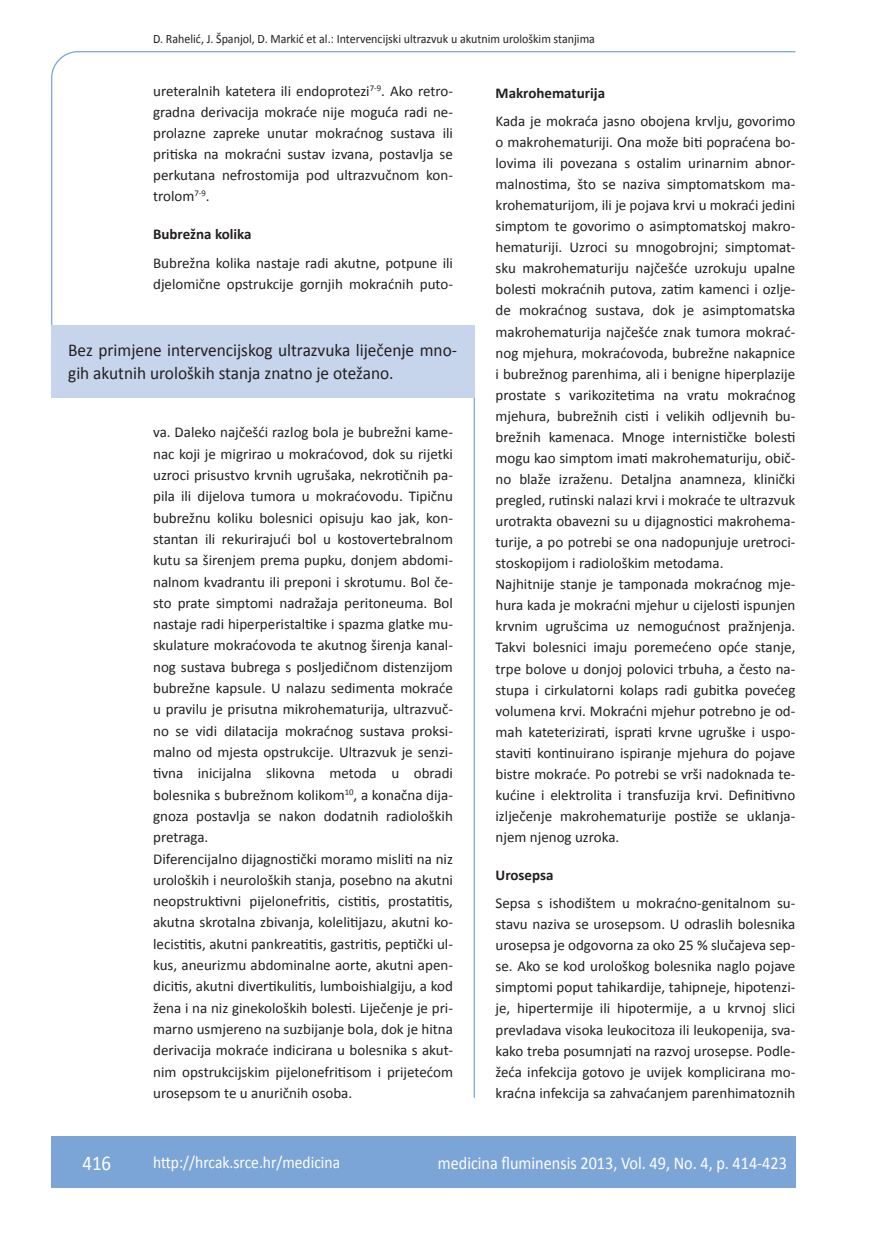
<style>
.page{position:relative;width:872px;height:1234px;background:#fff}
.page>*{position:absolute;margin:0;border:0;box-sizing:border-box;transform-origin:0 0}
.t1{font:21px "Calibri";color:#fff;scale:.9 1}
.t2{font:18px/22.5px "Calibri";color:#231f20;scale:.96 1}
.t3{font:18px "Calibri";color:#fff;scale:.9 1}
.t4{font:17.25px "Calibri";color:#fff;scale:.9 1}
.t5{font:15px/21px "Calibri";color:#231f20}
.t6{font:700 15px "Calibri";color:#231f20}
.t7{font:12.75px "Calibri";color:#231f20;scale:.94 1}
</style>
<div class="page">
<svg style="left:51px;top:51px;width:745px;height:275px"></svg>
<hr style="left:473px;top:397px;width:2px;height:700px;background:#7ca5d7">
<div style="left:51px;top:1135px;width:744px;height:51px;background:#7ca5d7"></div>
<div style="left:51px;top:325px;width:423px;height:72px;background:#c6d5ec"></div>
<p class="t7" style="left:153px;top:30px;width:471px">D. Rahelić, J. Španjol, D. Markić et al.: Intervencijski ultrazvuk u akutnim urološkim stanjima</p>
<p class="t5" style="left:153px;top:80px;width:301px;text-align:justify">ureteralnih katetera ili endoprotezi<sup>7-9</sup>. Ako retro&shy;gradna derivacija mokraće nije moguća radi ne&shy;prolazne zapreke unutar mokraćnog sustava ili pritiska na mokraćni sustav izvana, postavlja se perkutana nefrostomija pod ultrazvučnom kon&shy;trolom<sup>7-9</sup>.</p>
<p class="t6" style="left:153px;top:225px;width:100px">Bubrežna kolika</p>
<p class="t5" style="left:153px;top:251px;width:301px">Bubrežna kolika nastaje radi akutne, potpune ili djelomične opstrukcije gornjih mokraćnih puto-</p>
<p class="t2" style="left:68px;top:338px;width:406px">Bez primjene intervencijskog ultrazvuka liječenje mno&shy;gih akutnih uroloških stanja znatno je otežano.</p>
<p class="t5" style="left:153px;top:421px;width:301px">va. Daleko najčešći razlog bola je bubrežni kame&shy;nac koji je migrirao u mokraćovod, dok su rijetki uzroci prisustvo krvnih ugrušaka, nekrotičnih pa&shy;pila ili dijelova tumora u mokraćovodu. Tipičnu bubrežnu koliku bolesnici opisuju kao jak, kon&shy;stantan ili rekurirajući bol u kostovertebralnom kutu sa širenjem prema pupku, donjem abdomi&shy;nalnom kvadrantu ili preponi i skrotumu. Bol če&shy;sto prate simptomi nadražaja peritoneuma. Bol nastaje radi hiperperistaltike i spazma glatke mu&shy;skulature mokraćovoda te akutnog širenja kanal&shy;nog sustava bubrega s posljedičnom distenzijom bubrežne kapsule. U nalazu sedimenta mokraće u pravilu je prisutna mikrohematurija, ultrazvuč&shy;no se vidi dilatacija mokraćnog sustava proksi&shy;malno od mjesta opstrukcije. Ultrazvuk je senzi&shy;tivna inicijalna slikovna metoda u obradi bolesnika s bubrežnom kolikom<sup>10</sup>, a konačna dija&shy;gnoza postavlja se nakon dodatnih radioloških pretraga.<br>Diferencijalno dijagnostički moramo misliti na niz uroloških i neuroloških stanja, posebno na akutni neopstruktivni pijelonefritis, cistitis, prostatitis, akutna skrotalna zbivanja, kolelitijazu, akutni ko&shy;lecistitis, akutni pankreatitis, gastritis, peptički ul&shy;kus, aneurizmu abdominalne aorte, akutni apen&shy;dicitis, akutni divertikulitis, lumboishialgiju, a kod žena i na niz ginekoloških bolesti. Liječenje je pri&shy;marno usmjereno na suzbijanje bola, dok je hitna derivacija mokraće indicirana u bolesnika s akut&shy;nim opstrukcijskim pijelonefritisom i prijetećom urosepsom te u anuričnih osoba.</p>
<p class="t6" style="left:495px;top:84px;width:111px">Makrohematurija</p>
<p class="t5" style="left:495px;top:110px;width:301px">Kada je mokraća jasno obojena krvlju, govorimo o makrohematuriji. Ona može biti popraćena bo&shy;lovima ili povezana s ostalim urinarnim abnor&shy;malnostima, što se naziva simptomatskom ma&shy;krohematurijom, ili je pojava krvi u mokraći jedini simptom te govorimo o asimptomatskoj makro&shy;hematuriji. Uzroci su mnogobrojni; simptomat&shy;sku makrohematuriju najčešće uzrokuju upalne bolesti mokraćnih putova, zatim kamenci i ozlje&shy;de mokraćnog sustava, dok je asimptomatska makrohematurija najčešće znak tumora mokrać&shy;nog mjehura, mokraćovoda, bubrežne nakapnice i bubrežnog parenhima, ali i benigne hiperplazije prostate s varikozitetima na vratu mokraćnog mjehura, bubrežnih cisti i velikih odljevnih bu&shy;brežnih kamenaca. Mnoge internističke bolesti mogu kao simptom imati makrohematuriju, obič&shy;no blaže izraženu. Detaljna anamneza, klinički pregled, rutinski nalazi krvi i mokraće te ultrazvuk urotrakta obavezni su u dijagnostici makrohema&shy;turije, a po potrebi se ona nadopunjuje uretroci&shy;stoskopijom i radiološkim metodama.<br>Najhitnije stanje je tamponada mokraćnog mje&shy;hura kada je mokraćni mjehur u cijelosti ispunjen krvnim ugrušcima uz nemogućnost pražnjenja.<br>Takvi bolesnici imaju poremećeno opće stanje, trpe bolove u donjoj polovici trbuha, a često na&shy;stupa i cirkulatorni kolaps radi gubitka povećeg volumena krvi. Mokraćni mjehur potrebno je od&shy;mah kateterizirati, isprati krvne ugruške i uspo&shy;staviti kontinuirano ispiranje mjehura do pojave bistre mokraće. Po potrebi se vrši nadoknada te&shy;kućine i elektrolita i transfuzija krvi. Definitivno izlječenje makrohematurije postiže se uklanja&shy;njem njenog uzroka.</p>
<p class="t6" style="left:495px;top:865px;width:59px">Urosepsa</p>
<p class="t5" style="left:495px;top:891px;width:301px;text-align:justify">Sepsa s ishodištem u mokraćno-genitalnom su&shy;stavu naziva se urosepsom. U odraslih bolesnika urosepsa je odgovorna za oko 25 % slučajeva sep&shy;se. Ako se kod urološkog bolesnika naglo pojave simptomi poput tahikardije, tahipneje, hipotenzi&shy;je, hipertermije ili hipotermije, a u krvnoj slici prevladava visoka leukocitoza ili leukopenija, sva&shy;kako treba posumnjati na razvoj urosepse. Podle&shy;žeća infekcija gotovo je uvijek komplicirana mo&shy;kraćna infekcija sa zahvaćanjem parenhimatoznih</p>
<h1 class="t1" style="left:82px;top:1149px;width:33px">416</h1>
<p class="t4" style="left:153px;top:1150px;width:209px">http://hrcak.srce.hr/medicina</p>
<p class="t3" style="left:438px;top:1151px;width:389px">medicina fluminensis 2013, Vol. 49, No. 4, p. 414-423</p>
</div>
